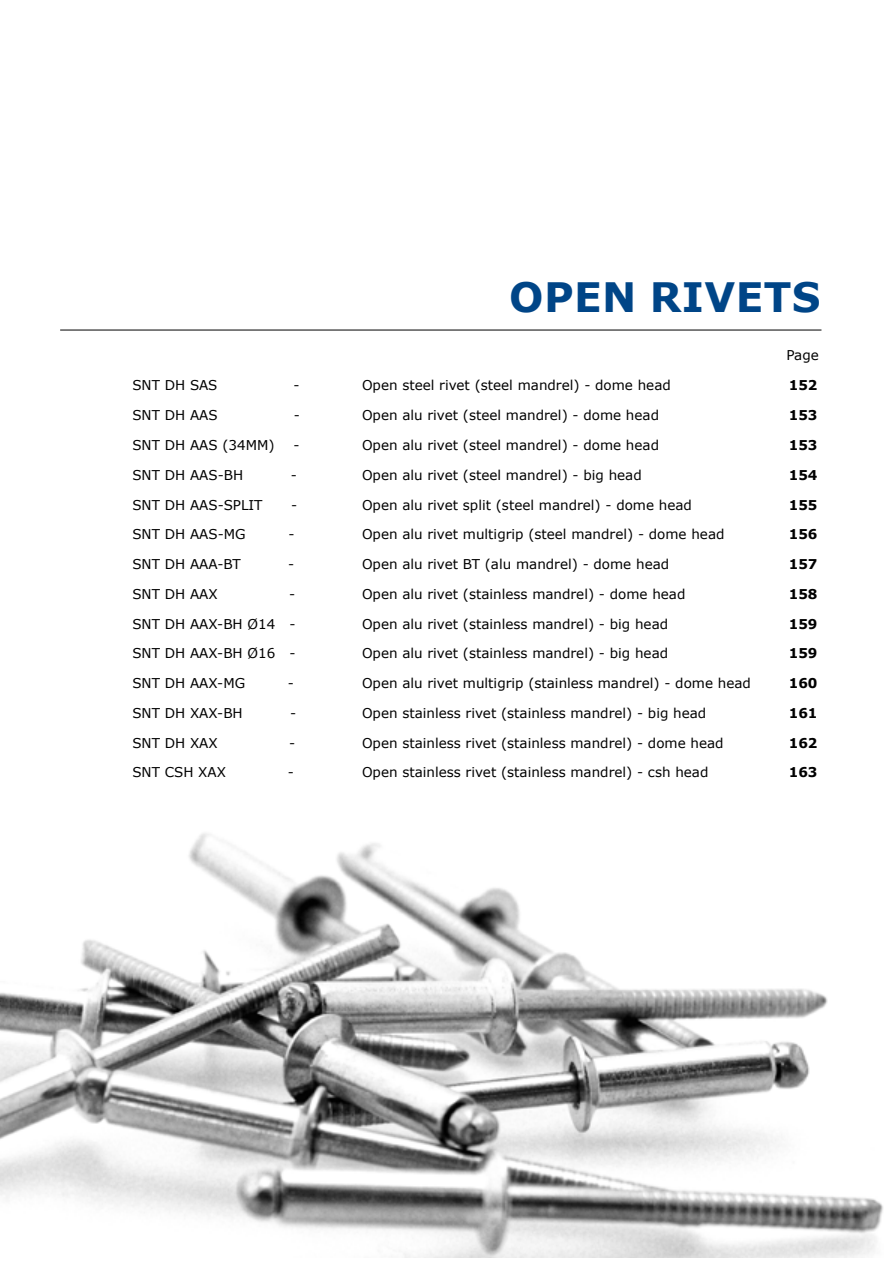
<style>
.page{position:relative;width:893px;height:1263px;background:#fff}
.page>*{position:absolute;margin:0;border:0;box-sizing:border-box;transform-origin:0 0}
.t1{font:700 40.5px "Verdana";letter-spacing:.01em;color:#004587}
.t2{font:13.5px "Verdana";color:#000}
.t3{font:700 13.5px "Verdana";color:#000}
</style>
<div class="page">
<hr style="left:60px;top:330px;width:761px;height:1px;background:#000">
<img style="left:0;top:833px;width:883px;height:424px">
<h1 class="t1" style="left:509px;top:268px;width:313px">OPEN RIVETS</h1>
<p class="t2" style="left:786px;top:346px;width:34px">Page</p>
<p class="t2" style="left:132px;top:376px;width:87px">SNT DH SAS</p>
<p class="t2" style="left:294px;top:376px;width:8px">-</p>
<p class="t2" style="left:362px;top:376px;width:310px">Open steel rivet (steel mandrel) - dome head</p>
<p class="t3" style="left:789px;top:376px;width:30px">152</p>
<p class="t2" style="left:132px;top:406px;width:87px">SNT DH AAS</p>
<p class="t2" style="left:294px;top:406px;width:8px">-</p>
<p class="t2" style="left:362px;top:406px;width:299px">Open alu rivet (steel mandrel) - dome head</p>
<p class="t3" style="left:789px;top:406px;width:30px">153</p>
<p class="t2" style="left:132px;top:436px;width:144px">SNT DH AAS (34MM)</p>
<p class="t2" style="left:294px;top:436px;width:8px">-</p>
<p class="t2" style="left:362px;top:436px;width:299px">Open alu rivet (steel mandrel) - dome head</p>
<p class="t3" style="left:789px;top:435px;width:30px">153</p>
<p class="t2" style="left:132px;top:466px;width:112px">SNT DH AAS-BH</p>
<p class="t2" style="left:291px;top:466px;width:8px">-</p>
<p class="t2" style="left:362px;top:466px;width:281px">Open alu rivet (steel mandrel) - big head</p>
<p class="t3" style="left:789px;top:465px;width:30px">154</p>
<p class="t2" style="left:132px;top:495px;width:132px">SNT DH AAS-SPLIT</p>
<p class="t2" style="left:291px;top:495px;width:8px">-</p>
<p class="t2" style="left:362px;top:495px;width:331px">Open alu rivet split (steel mandrel) - dome head</p>
<p class="t3" style="left:789px;top:495px;width:30px">155</p>
<p class="t2" style="left:132px;top:525px;width:115px">SNT DH AAS-MG</p>
<p class="t2" style="left:288px;top:525px;width:8px">-</p>
<p class="t2" style="left:362px;top:525px;width:364px">Open alu rivet multigrip (steel mandrel) - dome head</p>
<p class="t3" style="left:789px;top:525px;width:30px">156</p>
<p class="t2" style="left:132px;top:555px;width:110px">SNT DH AAA-BT</p>
<p class="t2" style="left:288px;top:555px;width:8px">-</p>
<p class="t2" style="left:362px;top:555px;width:309px">Open alu rivet BT (alu mandrel) - dome head</p>
<p class="t3" style="left:789px;top:555px;width:30px">157</p>
<p class="t2" style="left:132px;top:585px;width:87px">SNT DH AAX</p>
<p class="t2" style="left:289px;top:585px;width:8px">-</p>
<p class="t2" style="left:362px;top:585px;width:325px">Open alu rivet (stainless mandrel) - dome head</p>
<p class="t3" style="left:789px;top:584px;width:30px">158</p>
<p class="t2" style="left:132px;top:614px;width:165px">SNT DH AAX-BH Ø14 -</p>
<p class="t2" style="left:362px;top:614px;width:308px">Open alu rivet (stainless mandrel) - big head</p>
<p class="t3" style="left:789px;top:614px;width:30px">159</p>
<p class="t2" style="left:132px;top:644px;width:165px">SNT DH AAX-BH Ø16 -</p>
<p class="t2" style="left:362px;top:644px;width:308px">Open alu rivet (stainless mandrel) - big head</p>
<p class="t3" style="left:789px;top:644px;width:30px">159</p>
<p class="t2" style="left:132px;top:674px;width:114px">SNT DH AAX-MG</p>
<p class="t2" style="left:288px;top:674px;width:8px">-</p>
<p class="t2" style="left:362px;top:674px;width:390px">Open alu rivet multigrip (stainless mandrel) - dome head</p>
<p class="t3" style="left:789px;top:674px;width:30px">160</p>
<p class="t2" style="left:132px;top:704px;width:112px">SNT DH XAX-BH</p>
<p class="t2" style="left:290px;top:704px;width:8px">-</p>
<p class="t2" style="left:362px;top:704px;width:346px">Open stainless rivet (stainless mandrel) - big head</p>
<p class="t3" style="left:789px;top:703px;width:30px">161</p>
<p class="t2" style="left:132px;top:733px;width:87px">SNT DH XAX</p>
<p class="t2" style="left:289px;top:733px;width:8px">-</p>
<p class="t2" style="left:362px;top:733px;width:363px">Open stainless rivet (stainless mandrel) - dome head</p>
<p class="t3" style="left:789px;top:733px;width:30px">162</p>
<p class="t2" style="left:132px;top:763px;width:95px">SNT CSH XAX</p>
<p class="t2" style="left:288px;top:763px;width:8px">-</p>
<p class="t2" style="left:362px;top:763px;width:348px">Open stainless rivet (stainless mandrel) - csh head</p>
<p class="t3" style="left:789px;top:763px;width:30px">163</p>
</div>
